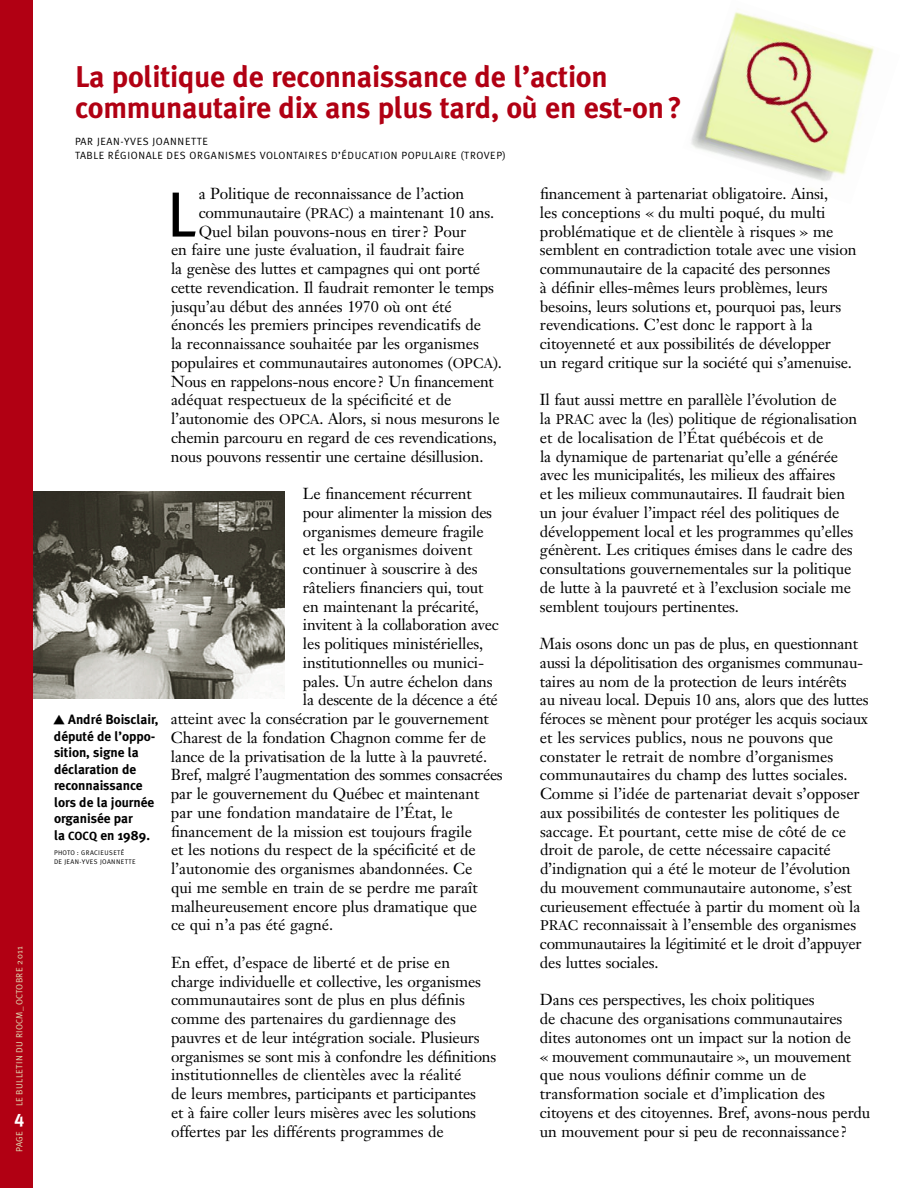
<style>
.page{position:relative;width:918px;height:1188px;background:#fff}
.page>*{position:absolute;margin:0;border:0;box-sizing:border-box;transform-origin:0 0}
.t1{font:63.75px "Meta Plus";color:#000}
.t2{font:700 30px/31.5px "Meta Plus";letter-spacing:-.01em;color:#b10013}
.t3{font:18px "Meta Plus Bold Caps";color:#fff}
.t4{font:15.75px/18.8px "Janson Text";letter-spacing:-.01em;color:#000}
.t5{font:700 13.5px/16.5px "Meta Plus";letter-spacing:-.005em;color:#000}
.t6{font:10.5px/13.5px "Meta Plus Normal";letter-spacing:.055em;color:#000}
.t7{font:9px "Meta Plus Normal";letter-spacing:.03em;color:#e0e3b7}
.t8{font:6.75px/9px "Meta Plus Normal";letter-spacing:.055em;color:#000}
.s1{font-size:11.85px}
.s2{font-size:13.8px}
</style>
<div class="page">
<div style="left:0;top:0;width:33px;height:1188px;background:#b10013"></div>
<img style="left:691px;top:12px;width:183px;height:183px">
<img style="left:33px;top:492px;width:252px;height:207px">
<p class="t7" style="left:14px;top:1106px;width:161px;rotate:-90deg">LE BULLETIN DU RIOCM_OCTOBRE 2011</p>
<p class="t3" style="left:14px;top:1109px;width:11px">4</p>
<p class="t7" style="left:14px;top:1152px;width:22px;rotate:-90deg">PAGE</p>
<h2 class="t2" style="left:75px;top:60px;width:608px">La politique de reconnaissance de l’action communautaire dix ans plus tard, où en est-on?</h2>
<p class="t6" style="left:75px;top:135px;width:433px">PAR JEAN-YVES JOANNETTE<br>TABLE RÉGIONALE DES ORGANISMES VOLONTAIRES D’ÉDUCATION POPULAIRE (TROVEP)</p>
<p class="t5" style="left:54px;top:711px;width:106px;text-indent:14px">André Boisclair, député de l’oppo&shy;sition, signe la déclaration de reconnaissance lors de la journée organisée par<br>la <span class="s1">COCQ</span> en 1989.</p>
<p class="t8" style="left:54px;top:848px;width:83px">PHOTO : GRACIEUSETÉ<br>DE JEAN-YVES JOANNETTE</p>
<h1 class="t1" style="left:167px;top:177px;width:31px">L</h1>
<p class="t4" style="left:199px;top:186px;width:267px">a Politique de reconnaissance de l’action</p>
<p class="t4" style="left:199px;top:205px;width:297px">communautaire (<span class="s2">PRAC</span>) a maintenant 10 ans.</p>
<p class="t4" style="left:199px;top:223px;width:269px">Quel bilan pouvons-nous en tirer ? Pour</p>
<p class="t4" style="left:171px;top:242px;width:295px">en faire une juste évaluation, il faudrait faire</p>
<p class="t4" style="left:171px;top:261px;width:311px">la genèse des luttes et campagnes qui ont porté</p>
<p class="t4" style="left:171px;top:280px;width:325px">cette revendication. Il faudrait remonter le temps</p>
<p class="t4" style="left:171px;top:298px;width:282px">jusqu’au début des années 1970 où ont été</p>
<p class="t4" style="left:171px;top:317px;width:312px">énoncés les premiers principes revendicatifs de</p>
<p class="t4" style="left:171px;top:336px;width:309px">la reconnaissance souhaitée par les organismes</p>
<p class="t4" style="left:171px;top:355px;width:332px">populaires et communautaires autonomes (<span class="s2">OPCA</span>).</p>
<p class="t4" style="left:171px;top:373px;width:324px">Nous en rappelons-nous encore? Un financement</p>
<p class="t4" style="left:171px;top:392px;width:282px">adéquat respectueux de la spécificité et de</p>
<p class="t4" style="left:171px;top:411px;width:330px">l’autonomie des <span class="s2">OPCA</span>. Alors, si nous mesurons le</p>
<p class="t4" style="left:171px;top:430px;width:327px">chemin parcouru en regard de ces revendications,</p>
<p class="t4" style="left:171px;top:448px;width:314px">nous pouvons ressentir une certaine désillusion.</p>
<p class="t4" style="left:303px;top:486px;width:170px">Le financement récurrent</p>
<p class="t4" style="left:303px;top:505px;width:191px">pour alimenter la mission des</p>
<p class="t4" style="left:303px;top:523px;width:182px">organismes demeure fragile</p>
<p class="t4" style="left:303px;top:542px;width:171px">et les organismes doivent</p>
<p class="t4" style="left:303px;top:561px;width:176px">continuer à souscrire à des</p>
<p class="t4" style="left:303px;top:580px;width:182px">râteliers financiers qui, tout</p>
<p class="t4" style="left:303px;top:598px;width:178px">en maintenant la précarité,</p>
<p class="t4" style="left:303px;top:617px;width:197px">invitent à la collaboration avec</p>
<p class="t4" style="left:303px;top:636px;width:182px">les politiques ministérielles,</p>
<p class="t4" style="left:303px;top:655px;width:183px">institutionnelles ou munici-</p>
<p class="t4" style="left:303px;top:673px;width:191px">pales. Un autre échelon dans</p>
<p class="t4" style="left:303px;top:692px;width:196px">la descente de la décence a été</p>
<p class="t4" style="left:171px;top:711px;width:319px">atteint avec la consécration par le gouvernement</p>
<p class="t4" style="left:171px;top:730px;width:317px">Charest de la fondation Chagnon comme fer de</p>
<p class="t4" style="left:171px;top:748px;width:318px">lance de la privatisation de la lutte à la pauvreté.</p>
<p class="t4" style="left:171px;top:767px;width:333px">Bref, malgré l’augmentation des sommes consacrées</p>
<p class="t4" style="left:171px;top:786px;width:310px">par le gouvernement du Québec et maintenant</p>
<p class="t4" style="left:171px;top:805px;width:283px">par une fondation mandataire de l’État, le</p>
<p class="t4" style="left:171px;top:823px;width:303px">financement de la mission est toujours fragile</p>
<p class="t4" style="left:171px;top:842px;width:306px">et les notions du respect de la spécificité et de</p>
<p class="t4" style="left:171px;top:861px;width:303px">l’autonomie des organismes abandonnées. Ce</p>
<p class="t4" style="left:171px;top:880px;width:308px">qui me semble en train de se perdre me paraît</p>
<p class="t4" style="left:171px;top:898px;width:308px">malheureusement encore plus dramatique que</p>
<p class="t4" style="left:171px;top:917px;width:164px">ce qui n’a pas été gagné.</p>
<p class="t4" style="left:171px;top:955px;width:327px">En effet, d’espace de liberté et de prise en charge individuelle et collective, les organismes communautaires sont de plus en plus définis comme des partenaires du gardiennage des pauvres et de leur intégration sociale. Plusieurs organismes se sont mis à confondre les définitions institutionnelles de clientèles avec la réalité<br>de leurs membres, participants et participantes<br>et à faire coller leurs misères avec les solutions offertes par les différents programmes de</p>
<p class="t4" style="left:540px;top:186px;width:318px">financement à partenariat obligatoire. Ainsi,<br>les conceptions « du multi poqué, du multi problématique et de clientèle à risques » me semblent en contradiction totale avec une vision communautaire de la capacité des personnes<br>à définir elles-mêmes leurs problèmes, leurs besoins, leurs solutions et, pourquoi pas, leurs revendications. C’est donc le rapport à la citoyenneté et aux possibilités de développer<br>un regard critique sur la société qui s’amenuise.</p>
<p class="t4" style="left:540px;top:392px;width:319px">Il faut aussi mettre en parallèle l’évolution de<br>la <span class="s2">PRAC</span> avec la (les) politique de régionalisation et de localisation de l’État québécois et de<br>la dynamique de partenariat qu’elle a générée avec les municipalités, les milieux des affaires<br>et les milieux communautaires. Il faudrait bien un jour évaluer l’impact réel des politiques de développement local et les programmes qu’elles génèrent. Les critiques émises dans le cadre des consultations gouvernementales sur la politique de lutte à la pauvreté et à l’exclusion sociale me semblent toujours pertinentes.</p>
<p class="t4" style="left:540px;top:636px;width:330px">Mais osons donc un pas de plus, en questionnant aussi la dépolitisation des organismes communau&shy;taires au nom de la protection de leurs intérêts<br>au niveau local. Depuis 10 ans, alors que des luttes féroces se mènent pour protéger les acquis sociaux et les services publics, nous ne pouvons que constater le retrait de nombre d’organismes communautaires du champ des luttes sociales.<br>Comme si l’idée de partenariat devait s’opposer aux possibilités de contester les politiques de saccage. Et pourtant, cette mise de côté de ce droit de parole, de cette nécessaire capacité d’indignation qui a été le moteur de l’évolution du mouvement communautaire autonome, s’est curieusement effectuée à partir du moment où la <span class="s2">PRAC</span> reconnaissait à l’ensemble des organismes communautaires la légitimité et le droit d’appuyer des luttes sociales.</p>
<p class="t4" style="left:540px;top:992px;width:332px">Dans ces perspectives, les choix politiques<br>de chacune des organisations communautaires dites autonomes ont un impact sur la notion de<br>« mouvement communautaire », un mouvement que nous voulions définir comme un de transformation sociale et d’implication des citoyens et des citoyennes. Bref, avons-nous perdu un mouvement pour si peu de reconnaissance?</p>
</div>
